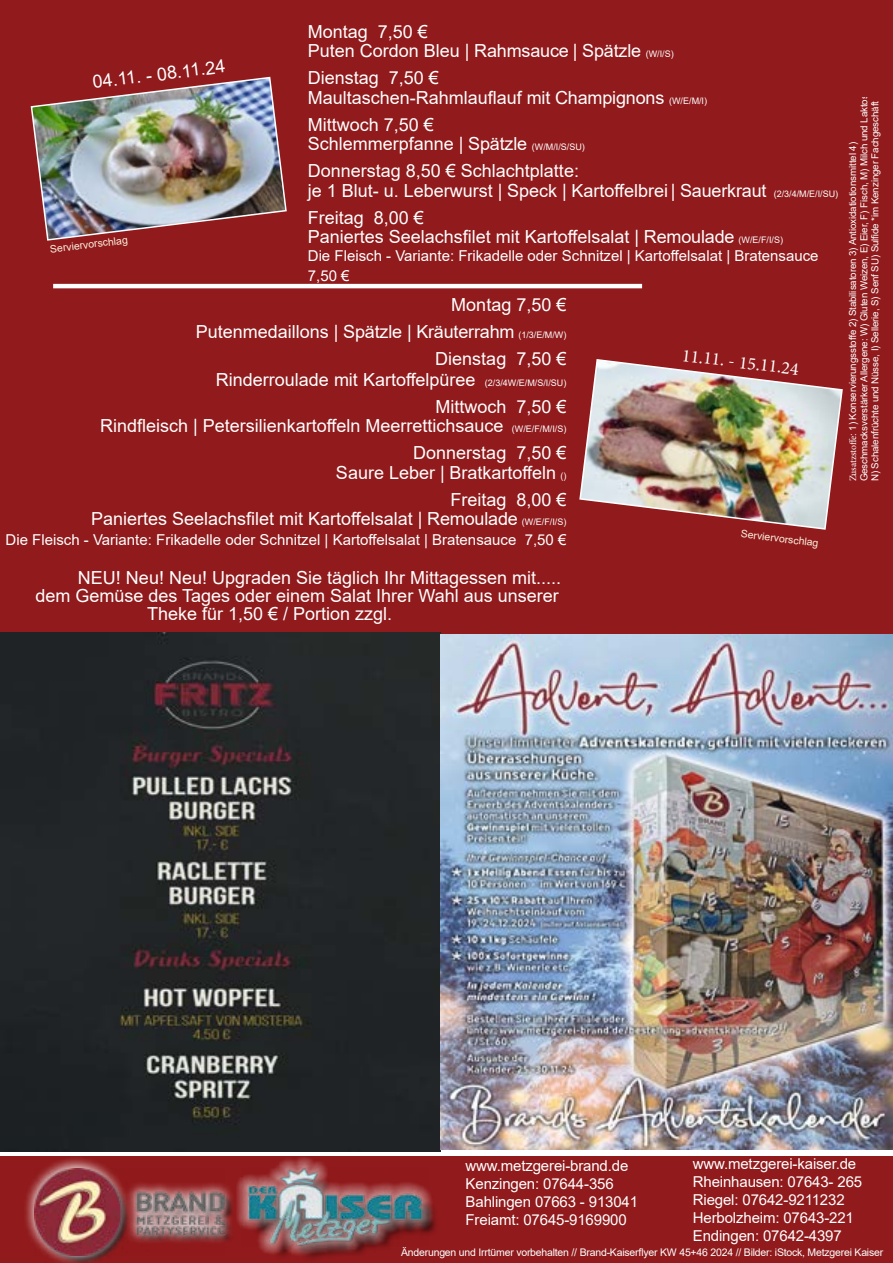
<style>
.page{position:relative;width:893px;height:1263px;background:#901a1c}
.page>*{position:absolute;margin:0;border:0;box-sizing:border-box;transform-origin:0 0}
.t1{font:18px/27px "Arial";color:#fff}
.t2{font:18px "Minion Pro";color:#fff}
.t3{font:15px/18px "Arial";letter-spacing:-.01em;color:#fff}
.t4{font:10.5px "Arial";letter-spacing:-.02em;color:#fff}
.t5{font:10.5px "Arial";color:#fbefdd}
.t6{font:9.75px/11.2px "Arial";letter-spacing:-.01em;color:#fff}
.s1{font-size:9px}
.s2{font-family:"Minion Pro"}
</style>
<div class="page">
<hr style="left:53px;top:284px;width:589px;height:4px;background:#fff">
<img style="left:579px;top:359px;width:264px;height:171px">
<img style="left:30px;top:76px;width:257px;height:165px">
<svg style="left:0;top:1150px;width:893px;height:5px;background:#e6e6e7"></svg>
<div style="left:22px;top:1156px;width:213px;height:107px;background:#fff;opacity:.8"></div>
<img style="left:34px;top:1168px;width:191px;height:87px">
<svg style="left:236px;top:1155px;width:198px;height:102px"></svg>
<img style="left:241px;top:1167px;width:187px;height:80px">
<img style="left:0;top:632px;width:440px;height:519px">
<img style="left:441px;top:634px;width:452px;height:516px">
<p class="t1" style="left:91px;top:69px;width:135px;rotate:-7deg">04.11. - 08.11.24</p>
<p class="t5" style="left:49px;top:242px;width:80px;rotate:-7deg">Serviervorschlag</p>
<p class="t1" style="left:308px;top:21px;width:367px;line-height:19.5px">Montag 7,50 €<br>Puten Cordon Bleu | Rahmsauce | Spätzle <span class="s1">(W/I/S)</span></p>
<p class="t1" style="left:308px;top:68px;width:401px;line-height:19.5px">Dienstag 7,50 €<br>Maultaschen-Rahmlauflauf mit Champignons <span class="s1">(W/E/M/I)</span></p>
<p class="t1" style="left:308px;top:114px;width:278px;line-height:19.5px">Mittwoch 7,50 €<br>Schlemmerpfanne | Spätzle <span class="s1">(W/M/I/S/SU)</span></p>
<p class="t1" style="left:308px;top:161px;width:532px;line-height:19.5px">Donnerstag 8,50 € Schlachtplatte:<br>je 1 Blut- u. Leberwurst | Speck | Kartoffelbrei | Sauerkraut <span class="s1">(2/3/4/M/E/I/SU)</span></p>
<p class="t1" style="left:308px;top:207px;width:477px;line-height:19.5px">Freitag 8,00 €<br>Paniertes Seelachsfilet mit Kartoffelsalat | Remoulade <span class="s1">(W/E/F/I/S)</span></p>
<p class="t3" style="left:308px;top:246px;width:512px;line-height:19.5px">Die Fleisch - Variante: Frikadelle oder Schnitzel | Kartoffelsalat | Bratensauce<br>7,50 €</p>
<p class="t1" style="left:196px;top:291px;width:372px;text-align:right">Montag 7,50 €<br>Putenmedaillons | Spätzle | Kräuterrahm <span class="s1">(1/3/E/M/W)<br></span>Dienstag 7,50 €</p>
<p class="t1" style="left:216px;top:366px;width:352px;text-align:right">Rinderroulade mit Kartoffelpüree <span class="s1">(2/3/4W/E/M/S/I/SU)<br></span>Mittwoch 7,50 €</p>
<p class="t1" style="left:100px;top:412px;width:468px;text-align:right">Rindfleisch | Petersilienkartoffeln Meerrettichsauce <span class="s1">(W/E/F/M/I/S)<br></span>Donnerstag 7,50 €</p>
<p class="t1" style="left:336px;top:459px;width:232px;text-align:right">Saure Leber | Bratkartoffeln <span class="s1">()<br></span>Freitag 8,00 €</p>
<p class="t1" style="left:91px;top:505px;width:477px">Paniertes Seelachsfilet mit Kartoffelsalat | Remoulade <span class="s1">(W/E/F/I/S)</span></p>
<p class="t3" style="left:6px;top:530px;width:562px">Die Fleisch - Variante: Frikadelle oder Schnitzel | Kartoffelsalat | Bratensauce 7,50 €</p>
<p class="t1" style="left:78px;top:564px;width:485px">NEU! Neu! Neu! Upgraden Sie täglich Ihr Mittagessen mit.....</p>
<p class="t1" style="left:35px;top:582px;width:525px">dem Gemüse des Tages oder einem Salat Ihrer Wahl aus unserer</p>
<p class="t1" style="left:147px;top:600px;width:247px">Theke für 1,50 € / Portion zzgl.</p>
<p class="t2" style="left:684px;top:343px;width:119px;rotate:7deg">11.11. - 15.11.24</p>
<p class="t5" style="left:742px;top:526px;width:80px;rotate:7deg">Serviervorschlag</p>
<p class="t6" style="left:847px;top:481px;width:396px;rotate:-90deg"><span class="s2">Zusatzstoffe</span>: 1) Konservierungsstoffe 2) Stabilisatoren 3) Antioxidatiotionsmittel 4)<br>Geschmacksverstärker Allergene: W) Gluten Weizen, E) Eier, F) Fisch, M) Milch und Laktose,<br>N) Schalenfrüchte und Nüsse, I) Sellerie, S) Senf SU) Sulfide *im Kenzinger Fachgeschäft</p>
<p class="t3" style="left:693px;top:1155px;width:171px">www.metzgerei-kaiser.de<br>Rheinhausen: 07643- 265<br>Riegel: 07642-9211232<br>Herbolzheim: 07643-221<br>Endingen: 07642-4397</p>
<p class="t3" style="left:466px;top:1156px;width:174px">www.metzgerei-brand.de<br>Kenzingen: 07644-356<br>Bahlingen 07663 - 913041<br>Freiamt: 07645-9169900</p>
<p class="t4" style="left:401px;top:1245px;width:484px">Änderungen und Irrtümer vorbehalten // Brand-Kaiserflyer KW 45+46 2024 // Bilder: iStock, Metzgerei Kaiser</p>
</div>
